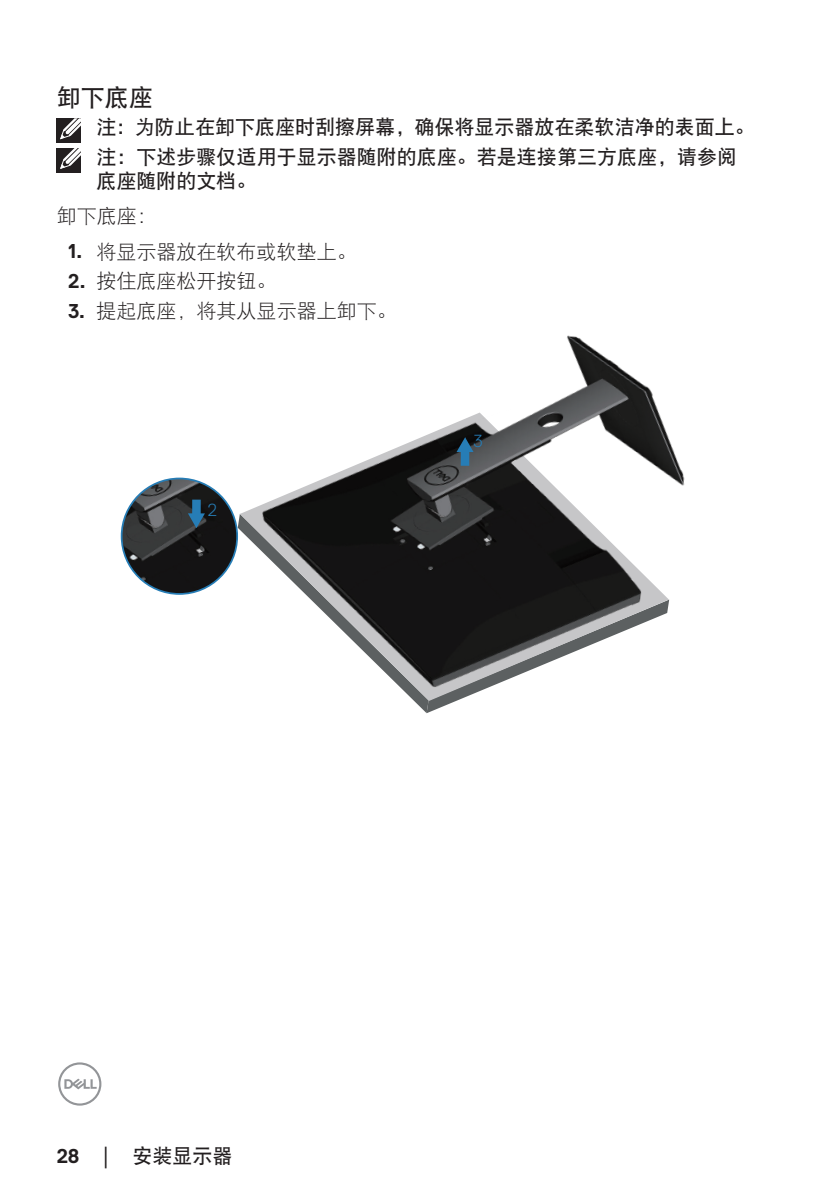
<style>
.page{position:relative;width:840px;height:1191px;background:#fff}
.page>*{position:absolute;margin:0;border:0;box-sizing:border-box;transform-origin:0 0}
.Head2{font:24px "DFP Hei W7";color:#231f20}
.text{font:20px/24px "DFP Hei W7";color:#231f20}
.text-2{font:20px "DFP Hei W3";color:#231f20}
.t1{font:300 17.4px "Dell Replica";color:#267db6}
.s1{font-family:"Dell Replica";font-weight:700}
.s2{font-family:"Times New Roman";font-size:18px}
</style>
<div class="page">
<svg style="left:58px;top:1062px;width:43px;height:43px"></svg>
<div style="left:57px;top:118px;width:24px;height:25px;background:#231f20"></div>
<svg style="left:60px;top:118px;width:21px;height:22px"></svg>
<div style="left:57px;top:148px;width:24px;height:24px;background:#231f20"></div>
<svg style="left:60px;top:148px;width:21px;height:21px"></svg>
<img style="left:121px;top:478px;width:116px;height:116px;border-radius:58px">
<img style="left:229px;top:335px;width:456px;height:379px">
<div style="left:121px;top:477px;width:117px;height:118px;border:2px solid #267db6;border-radius:50%"></div>
<div style="left:192px;top:499px;width:9px;height:17px;background:#267db6"></div>
<svg style="left:188px;top:513px;width:17px;height:15px"></svg>
<div style="left:460px;top:449px;width:9px;height:17px;background:#267db6"></div>
<svg style="left:456px;top:437px;width:17px;height:15px"></svg>
<p class="Head2" style="left:57px;top:85px;width:97px">卸下底座</p>
<p class="text" style="left:96px;top:115px;width:659px">注：为防止在卸下底座时刮擦屏幕，确保将显示器放在柔软洁净的表面上。</p>
<p class="text" style="left:96px;top:145px;width:642px">注：下述步骤仅适用于显示器随附的底座。若是连接第三方底座，请参阅底座随附的文档。</p>
<p class="text-2" style="left:57px;top:206px;width:101px">卸下底座：</p>
<p class="text-2" style="left:68px;top:241px;width:290px"><span class="s1">1.</span> 将显示器放在软布或软垫上。</p>
<p class="text-2" style="left:68px;top:271px;width:210px"><span class="s1">2.</span> 按住底座松开按钮。</p>
<p class="text-2" style="left:68px;top:301px;width:330px"><span class="s1">3.</span> 提起底座，将其从显示器上卸下。</p>
<p class="t1" style="left:208px;top:500px;width:11px">2</p>
<p class="t1" style="left:473px;top:431px;width:11px">3</p>
<p class="text" style="left:57px;top:1143px;width:177px"><span class="s1">28</span> <span class="s2">│</span> 安装显示器</p>
</div>
